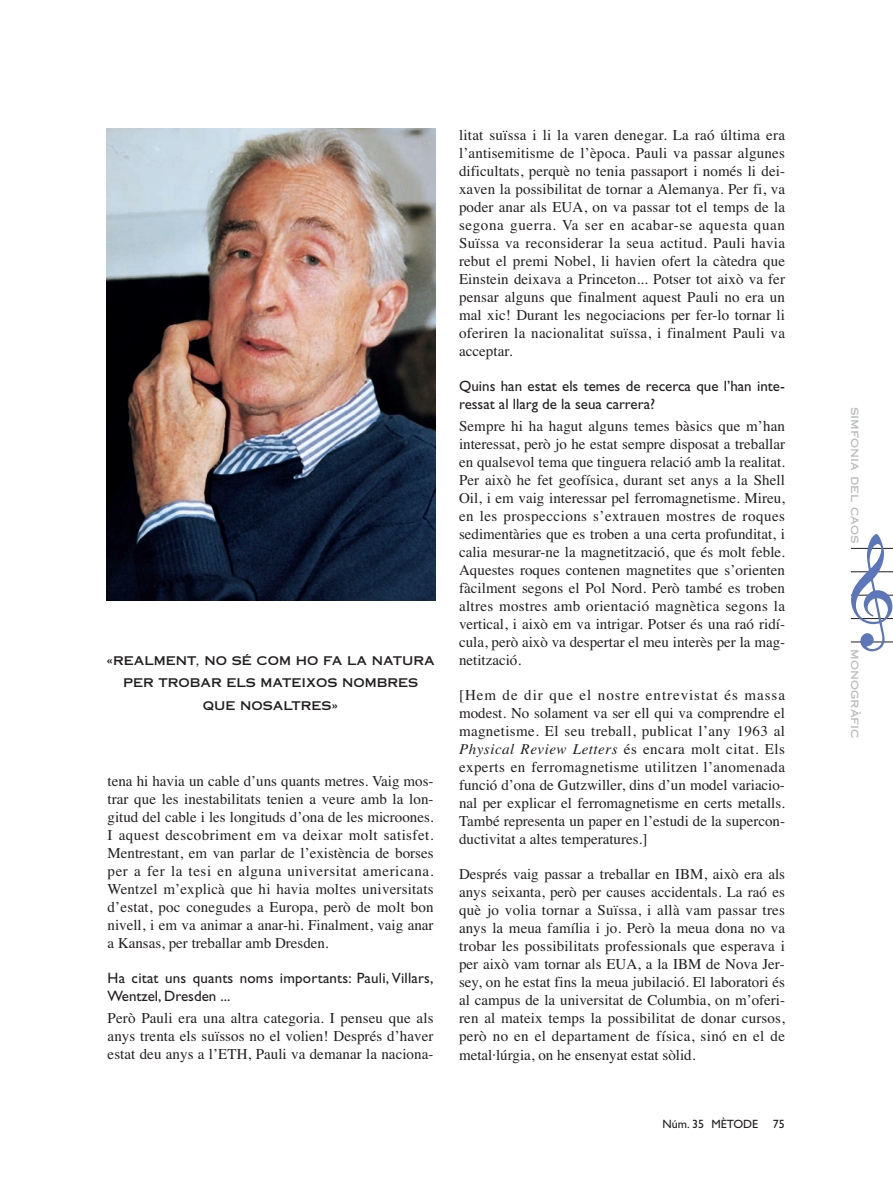
<style>
.page{position:relative;width:893px;height:1191px;background:#fff}
.page>*{position:absolute;margin:0;border:0;box-sizing:border-box;transform-origin:0 0}
.t1{font:15px/18px "Times";color:#231f20;text-align:justify}
.t2{font:15px/18px "Gill Sans";color:#231f20}
.t3{font:12px/22.5px "Copperplate Thirty One AB";color:#231f20;text-align:center}
.t4{font:12px "Copperplate Thirty One AB";color:#bcbdc0}
.t5{font:12px "Gill Sans";color:#231f20}
.s1{font-style:italic}
</style>
<div class="page">
<img style="left:106px;top:128px;width:329px;height:473px">
<hr style="left:851px;top:548px;width:42px;height:1px;background:#231f20">
<hr style="left:851px;top:571px;width:42px;height:1px;background:#231f20">
<hr style="left:851px;top:595px;width:42px;height:1px;background:#231f20">
<hr style="left:851px;top:618px;width:42px;height:1px;background:#231f20">
<hr style="left:851px;top:641px;width:42px;height:1px;background:#231f20">
<svg style="left:850px;top:534px;width:42px;height:118px"></svg>
<p class="t3" style="left:106px;top:649px;width:330px">«REALMENT, NO SÉ COM HO FA LA NATURA<br>PER TROBAR ELS MATEIXOS NOMBRES<br>QUE NOSALTRES»</p>
<p class="t1" style="left:108px;top:773px;width:328px">tena hi havia un cable d’uns quants metres. Vaig mos&shy;trar que les inestabilitats tenien a veure amb la lon&shy;gitud del cable i les longituds d’ona de les microones.<br>I aquest descobriment em va deixar molt satisfet.<br>Mentrestant, em van parlar de l’existència de borses per a fer la tesi en alguna universitat americana.<br>Wentzel m’explicà que hi havia moltes universitats d’estat, poc conegudes a Europa, però de molt bon nivell, i em va animar a anar-hi. Finalment, vaig anar a Kansas, per treballar amb Dresden.</p>
<p class="t2" style="left:108px;top:970px;width:327px">Ha citat uns quants noms importants: Pauli, Villars,<br>Wentzel, Dresden ...</p>
<p class="t1" style="left:108px;top:1010px;width:327px">Però Pauli era una altra categoria. I penseu que als anys trenta els suïssos no el volien! Després d’haver estat deu anys a l’ETH, Pauli va demanar la naciona-</p>
<p class="t1" style="left:459px;top:127px;width:327px">litat suïssa i li la varen denegar. La raó última era l’antisemitisme de l’època. Pauli va passar algunes dificultats, perquè no tenia passaport i només li dei&shy;xaven la possibilitat de tornar a Alemanya. Per fi, va poder anar als EUA, on va passar tot el temps de la segona guerra. Va ser en acabar-se aquesta quan Suïssa va reconsiderar la seua actitud. Pauli havia rebut el premi Nobel, li havien ofert la càtedra que Einstein deixava a Princeton... Potser tot això va fer pensar alguns que finalment aquest Pauli no era un mal xic! Durant les negociacions per fer-lo tornar li oferiren la nacionalitat suïssa, i finalment Pauli va acceptar.</p>
<p class="t2" style="left:459px;top:378px;width:327px">Quins han estat els temes de recerca que l’han inte&shy;ressat al llarg de la seua carrera?</p>
<p class="t1" style="left:459px;top:418px;width:328px">Sempre hi ha hagut alguns temes bàsics que m’han interessat, però jo he estat sempre disposat a treballar en qualsevol tema que tinguera relació amb la realitat.<br>Per això he fet geofísica, durant set anys a la Shell Oil, i em vaig interessar pel ferromagnetisme. Mireu, en les prospeccions s’extrauen mostres de roques sedimentàries que es troben a una certa profunditat, i calia mesurar-ne la magnetització, que és molt feble.<br>Aquestes roques contenen magnetites que s’orienten fàcilment segons el Pol Nord. Però també es troben altres mostres amb orientació magnètica segons la vertical, i això em va intrigar. Potser és una raó ridí&shy;cula, però això va despertar el meu interès per la mag&shy;netització.</p>
<p class="t1" style="left:459px;top:687px;width:327px">[Hem de dir que el nostre entrevistat és massa modest. No solament va ser ell qui va comprendre el magnetisme. El seu treball, publicat l’any 1963 al <span class="s1">Physical Review Letters</span> és encara molt citat. Els experts en ferromagnetisme utilitzen l’anomenada funció d’ona de Gutzwiller, dins d’un model variacio&shy;nal per explicar el ferromagnetisme en certs metalls.<br>També representa un paper en l’estudi de la supercon&shy;ductivitat a altes temperatures.]</p>
<p class="t1" style="left:459px;top:866px;width:327px">Després vaig passar a treballar en IBM, això era als anys seixanta, però per causes accidentals. La raó es què jo volia tornar a Suïssa, i allà vam passar tres anys la meua família i jo. Però la meua dona no va trobar les possibilitats professionals que esperava i per això vam tornar als EUA, a la IBM de Nova Jer&shy;sey, on he estat fins la meua jubilació. El laboratori és al campus de la universitat de Columbia, on m’oferi&shy;ren al mateix temps la possibilitat de donar cursos, però no en el departament de física, sinó en el de metal·lúrgia, on he ensenyat estat sòlid.</p>
<p class="t5" style="left:662px;top:1120px;width:124px">Núm. 35 MÈTODE 75</p>
<p class="t4" style="left:862px;top:407px;width:138px;rotate:90deg">simfonia del caos</p>
<p class="t4" style="left:862px;top:649px;width:91px;rotate:90deg">monogràfic</p>
</div>
